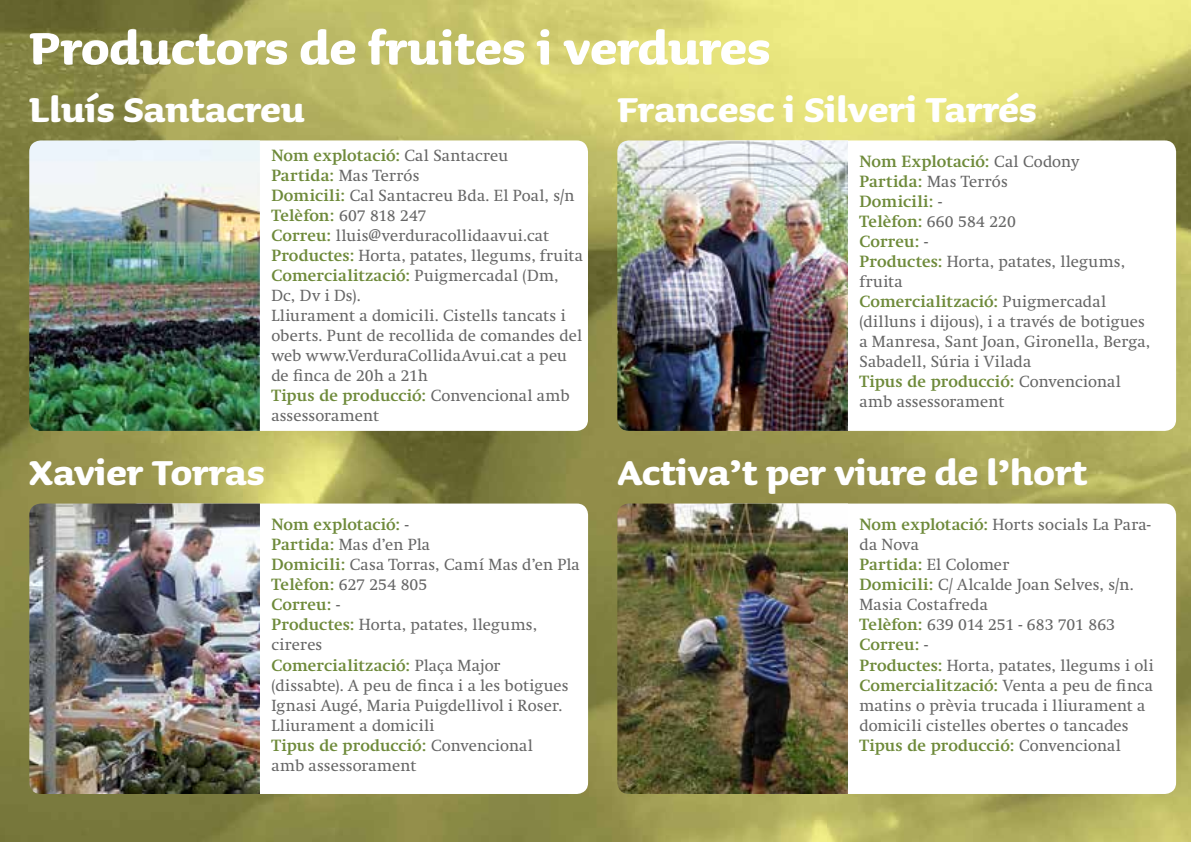
<style>
.page{position:relative;width:1191px;height:842px;background:#fff}
.page>*{position:absolute;margin:0;border:0;box-sizing:border-box;transform-origin:0 0}
.t1{font:700 58px "Sauna";color:#fff}
.t2{font:700 44px "Sauna";color:#fff}
.t3{font:16px/20px "Swift";letter-spacing:.01em;color:#666}
.s1{font-weight:700;color:#6e8a3a}
</style>
<div class="page">
<img style="left:0;top:0;width:1191px;height:842px">
<div style="left:126px;top:140px;width:462px;height:291px;background:#fff;border-radius:11px"></div>
<div style="left:127px;top:503px;width:461px;height:291px;background:#fff;border-radius:11px"></div>
<div style="left:714px;top:140px;width:462px;height:291px;background:#fff;border-radius:11px"></div>
<div style="left:714px;top:503px;width:462px;height:291px;background:#fff;border-radius:11px"></div>
<img style="left:29px;top:140px;width:231px;height:291px">
<img style="left:29px;top:503px;width:231px;height:291px">
<img style="left:617px;top:140px;width:231px;height:291px">
<img style="left:617px;top:503px;width:231px;height:291px">
<h1 class="t1" style="left:29px;top:17px;width:742px">Productors de fruites i verdures</h1>
<h2 class="t2" style="left:29px;top:86px;width:277px">Lluís Santacreu</h2>
<p class="t3" style="left:271px;top:146px;width:313px"><span class="s1">Nom explotació:</span> Cal Santacreu<br><span class="s1">Partida:</span> Mas Terrós<br><span class="s1">Domicili:</span> Cal Santacreu Bda. El Poal, s/n<br><span class="s1">Telèfon:</span> 607 818 247<br><span class="s1">Correu:</span> lluis@verduracollidaavui.cat<br><span class="s1">Productes:</span> Horta, patates, llegums, fruita<br><span class="s1">Comercialització:</span> Puigmercadal (Dm,<br>Dc, Dv i Ds).<br>Lliurament a domicili. Cistells tancats i oberts. Punt de recollida de comandes del web www.VerduraCollidaAvui.cat a peu de finca de 20h a 21h<br><span class="s1">Tipus de producció:</span> Convencional amb assessorament</p>
<h2 class="t2" style="left:29px;top:449px;width:237px">Xavier Torras</h2>
<p class="t3" style="left:271px;top:515px;width:310px"><span class="s1">Nom explotació:</span> -<br><span class="s1">Partida:</span> Mas d’en Pla<br><span class="s1">Domicili:</span> Casa Torras, Camí Mas d’en Pla<br><span class="s1">Telèfon:</span> 627 254 805<br><span class="s1">Correu:</span> -<br><span class="s1">Productes:</span> Horta, patates, llegums, cireres<br><span class="s1">Comercialització:</span> Plaça Major<br>(dissabte). A peu de finca i a les botigues<br>Ignasi Augé, Maria Puigdellivol i Roser.<br>Lliurament a domicili<br><span class="s1">Tipus de producció:</span> Convencional<br>amb assessorament</p>
<h2 class="t2" style="left:617px;top:86px;width:421px">Francesc i Silveri Tarrés</h2>
<p class="t3" style="left:859px;top:152px;width:292px"><span class="s1">Nom Explotació:</span> Cal Codony<br><span class="s1">Partida:</span> Mas Terrós<br><span class="s1">Domicili:</span> -<br><span class="s1">Telèfon:</span> 660 584 220<br><span class="s1">Correu:</span> -<br><span class="s1">Productes:</span> Horta, patates, llegums, fruita<br><span class="s1">Comercialització:</span> Puigmercadal (dilluns i dijous), i a través de botigues a Manresa, Sant Joan, Gironella, Berga,<br>Sabadell, Súria i Vilada<br><span class="s1">Tipus de producció:</span> Convencional amb assessorament</p>
<h2 class="t2" style="left:617px;top:449px;width:471px">Activa’t per viure de l’hort</h2>
<p class="t3" style="left:859px;top:515px;width:296px"><span class="s1">Nom explotació:</span> Horts socials La Para&shy;da Nova<br><span class="s1">Partida:</span> El Colomer<br><span class="s1">Domicili:</span> C/ Alcalde Joan Selves, s/n.<br>Masia Costafreda<br><span class="s1">Telèfon:</span> 639 014 251 - 683 701 863<br><span class="s1">Correu:</span> -<br><span class="s1">Productes:</span> Horta, patates, llegums i oli<br><span class="s1">Comercialització:</span> Venta a peu de finca matins o prèvia trucada i lliurament a domicili cistelles obertes o tancades<br><span class="s1">Tipus de producció:</span> Convencional</p>
</div>
